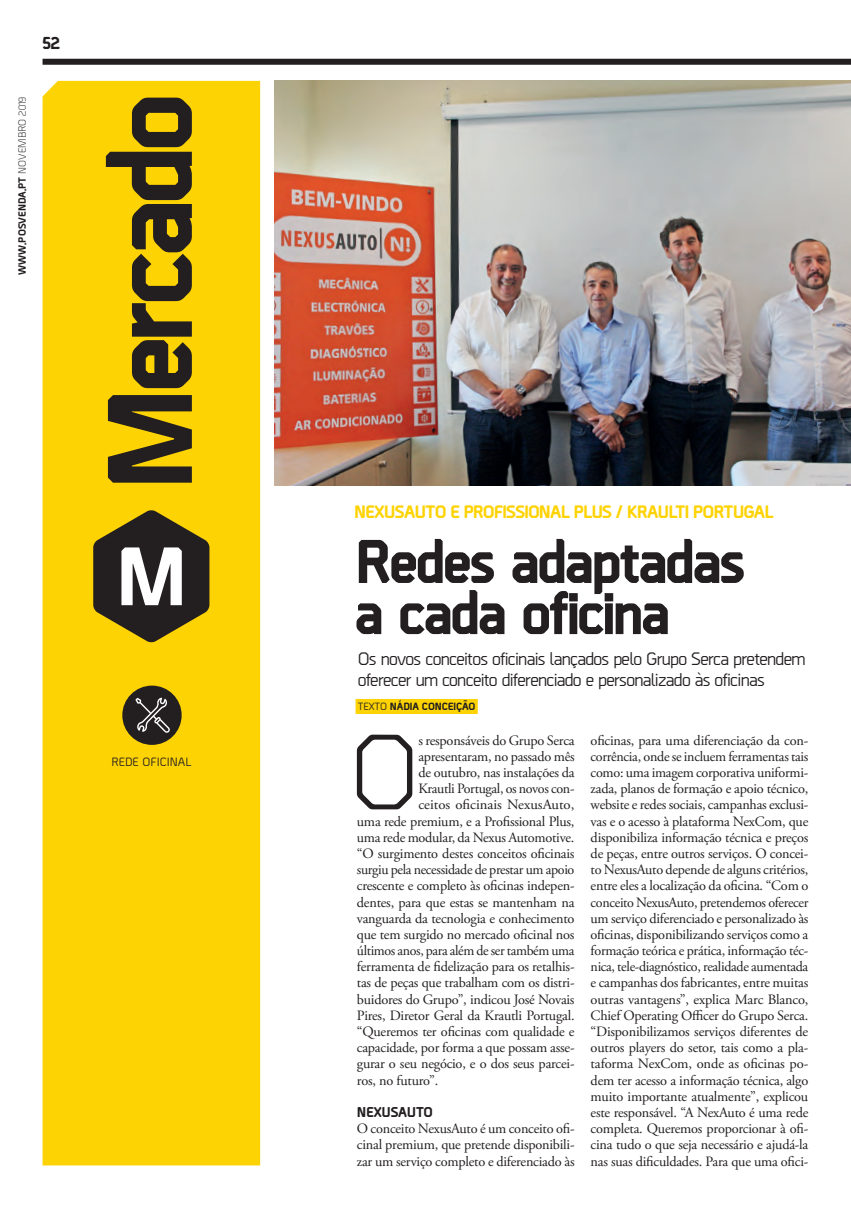
<style>
.page{position:relative;width:851px;height:1212px;background:#fff}
.page>*{position:absolute;margin:0;border:0;box-sizing:border-box;transform-origin:0 0}
._1_titulo_34pt{font:800 120px "Borda";letter-spacing:-.045em;color:#231f20}
.TEXTO1{font:106.8px "Borda";color:#231f20}
._1_titulo_34pt-2{font:800 82.65px "Borda";color:#fff}
._1_titulo_34pt-3{font:800 61.5px "Borda";letter-spacing:-.045em;color:#231f20}
.t1{font:500 18px/21px "Borda";letter-spacing:-.04em;color:#231f20}
._1_titulo_34pt-4{font:800 18px "Borda";letter-spacing:-.045em;color:#fed304}
.t2{font:800 18px "Borda";color:#231f20}
.TEXTO1-2{font:14.25px/16.2px "Adobe Garamond Pro";letter-spacing:-.015em;color:#231f20;text-align:justify}
.TEXTO1-3{font:800 14.25px "Borda";letter-spacing:-.015em;color:#231f20}
._1_titulo_34pt-5{font:500 12px "Borda";color:#231f20}
.t3{font:800 10.5px "Borda";letter-spacing:-.01em;color:#231f20}
.s1{font-weight:400}
.s2{font-weight:500}
</style>
<div class="page">
<img style="left:274px;top:81px;width:576px;height:405px">
<div style="left:355px;top:699px;width:122px;height:15px;background:#fed304"></div>
<div style="left:43px;top:81px;width:217px;height:1084px;background:#fed304"></div>
<div style="left:122px;top:685px;width:60px;height:60px;background:#231f20;border-radius:50%"></div>
<svg style="left:93px;top:510px;width:116px;height:132px"></svg>
<div style="left:43px;top:59px;width:807px;height:6px;background:#231f20"></div>
<svg style="left:135px;top:698px;width:35px;height:35px"></svg>
<p class="t2" style="left:43px;top:29px;width:19px">52</p>
<p class="t3" style="left:15px;top:275px;width:179px;rotate:-90deg">WWW.POSVENDA.PT <span class="s1">NOVEMBRO 2019</span></p>
<p class="_1_titulo_34pt" style="left:61px;top:491px;width:399px;rotate:-90deg">Mercado</p>
<p class="_1_titulo_34pt-2" style="left:116px;top:515px;width:74px">M</p>
<p class="_1_titulo_34pt-5" style="left:111px;top:754px;width:82px">REDE OFICINAL</p>
<p class="_1_titulo_34pt-4" style="left:354px;top:498px;width:421px">NEXUSAUTO E PROFISSIONAL PLUS / KRAULTI PORTUGAL</p>
<p class="_1_titulo_34pt-3" style="left:354px;top:516px;width:393px">Redes adaptadas</p>
<p class="_1_titulo_34pt-3" style="left:354px;top:567px;width:317px">a cada oficina</p>
<p class="t1" style="left:357px;top:647px;width:449px">Os novos conceitos oficinais lançados pelo Grupo Serca pretendem oferecer um conceito diferenciado e personalizado às oficinas</p>
<p class="t3" style="left:357px;top:698px;width:119px"><span class="s2">TEXTO</span> NÁDIA CONCEIÇÃO</p>
<p class="TEXTO1" style="left:349px;top:701px;width:72px">O</p>
<p class="TEXTO1-2" style="left:418px;top:732px;width:158px">s responsáveis do Grupo Serca</p>
<p class="TEXTO1-2" style="left:418px;top:749px;width:158px">apresentaram, no passado mês</p>
<p class="TEXTO1-2" style="left:418px;top:765px;width:158px">de outubro, nas instalações da</p>
<p class="TEXTO1-2" style="left:418px;top:781px;width:158px">Krautli Portugal, os novos con-</p>
<p class="TEXTO1-2" style="left:418px;top:797px;width:157px">ceitos oficinais NexusAuto,</p>
<p class="TEXTO1-2" style="left:357px;top:813px;width:219px">uma rede premium, e a Profissional Plus,</p>
<p class="TEXTO1-2" style="left:357px;top:830px;width:219px">uma rede modular, da Nexus Automotive.</p>
<p class="TEXTO1-2" style="left:357px;top:846px;width:219px">“O surgimento destes conceitos oficinais</p>
<p class="TEXTO1-2" style="left:357px;top:862px;width:219px">surgiu pela necessidade de prestar um apoio</p>
<p class="TEXTO1-2" style="left:357px;top:878px;width:219px">crescente e completo às oficinas indepen-</p>
<p class="TEXTO1-2" style="left:357px;top:894px;width:219px">dentes, para que estas se mantenham na</p>
<p class="TEXTO1-2" style="left:357px;top:910px;width:219px">vanguarda da tecnologia e conhecimento</p>
<p class="TEXTO1-2" style="left:357px;top:927px;width:219px">que tem surgido no mercado oficinal nos</p>
<p class="TEXTO1-2" style="left:357px;top:943px;width:219px">últimos anos, para além de ser também uma</p>
<p class="TEXTO1-2" style="left:357px;top:959px;width:219px">ferramenta de fidelização para os retalhis-</p>
<p class="TEXTO1-2" style="left:357px;top:975px;width:219px">tas de peças que trabalham com os distri-</p>
<p class="TEXTO1-2" style="left:357px;top:991px;width:219px">buidores do Grupo”, indicou José Novais</p>
<p class="TEXTO1-2" style="left:357px;top:1008px;width:219px">Pires, Diretor Geral da Krautli Portugal.</p>
<p class="TEXTO1-2" style="left:357px;top:1024px;width:219px">“Queremos ter oficinas com qualidade e</p>
<p class="TEXTO1-2" style="left:357px;top:1040px;width:219px">capacidade, por forma a que possam asse-</p>
<p class="TEXTO1-2" style="left:357px;top:1056px;width:219px">gurar o seu negócio, e o dos seus parcei-</p>
<p class="TEXTO1-2" style="left:357px;top:1072px;width:83px">ros, no futuro”.</p>
<p class="TEXTO1-3" style="left:357px;top:1101px;width:78px">NEXUSAUTO</p>
<p class="TEXTO1-2" style="left:357px;top:1121px;width:219px">O conceito NexusAuto é um conceito ofi&shy;cinal premium, que pretende disponibili&shy;zar um serviço completo e diferenciado às</p>
<p class="TEXTO1-2" style="left:590px;top:732px;width:219px">oficinas, para uma diferenciação da con&shy;corrência, onde se incluem ferramentas tais como: uma imagem corporativa uniformi&shy;zada, planos de formação e apoio técnico, website e redes sociais, campanhas exclusi&shy;vas e o acesso à plataforma NexCom, que disponibiliza informação técnica e preços de peças, entre outros serviços. O concei&shy;to NexusAuto depende de alguns critérios, entre eles a localização da oficina. “Com o conceito NexusAuto, pretendemos oferecer um serviço diferenciado e personalizado às oficinas, disponibilizando serviços como a formação teórica e prática, informação téc&shy;nica, tele-diagnóstico, realidade aumentada e campanhas dos fabricantes, entre muitas outras vantagens”, explica Marc Blanco, Chief Operating Officer do Grupo Serca. “Disponibilizamos serviços diferentes de outros players do setor, tais como a pla&shy;taforma NexCom, onde as oficinas po&shy;dem ter acesso a informação técnica, algo muito importante atualmente”, explicou este responsável. “A NexAuto é uma rede completa. Queremos proporcionar à ofi&shy;cina tudo o que seja necessário e ajudá-la nas suas dificuldades. Para que uma ofici-</p>
</div>
